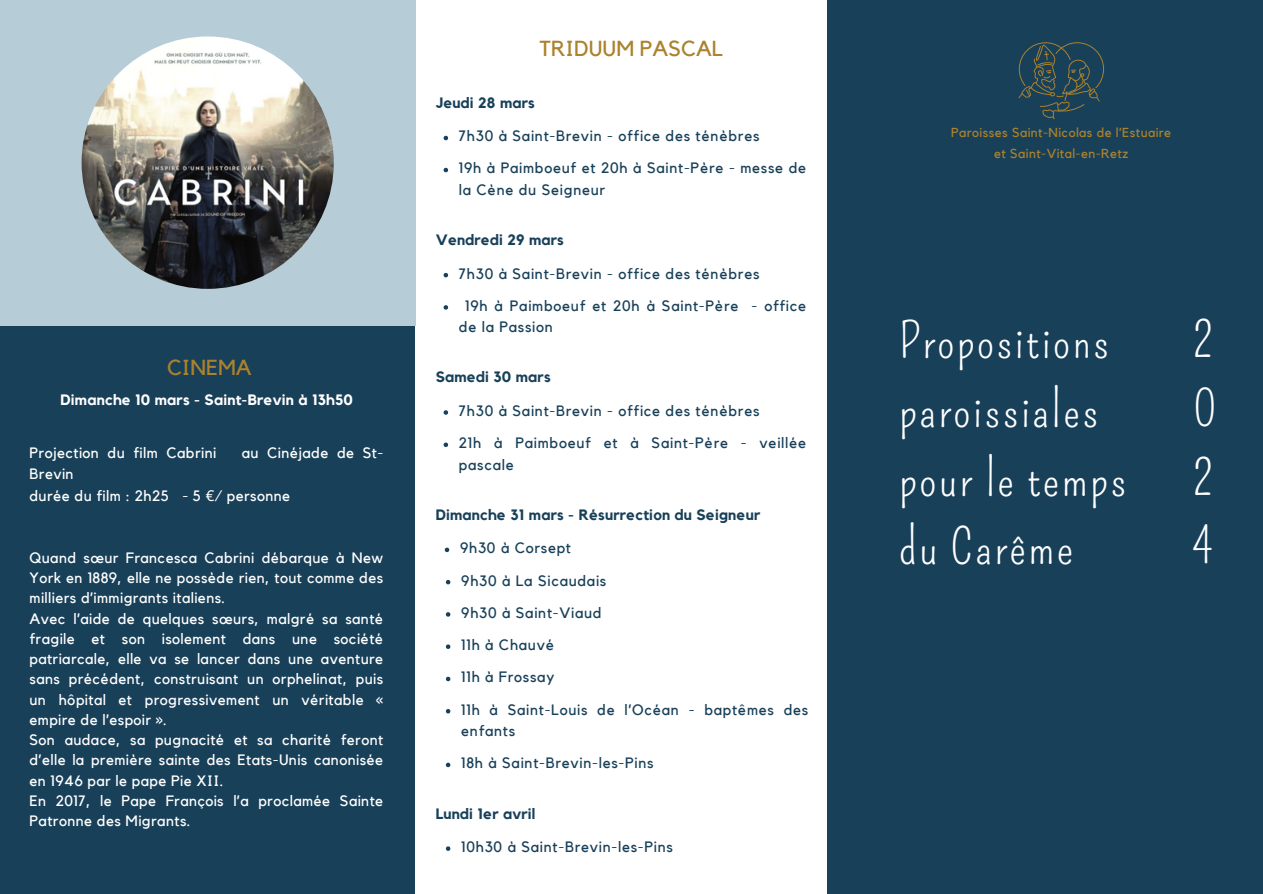
<style>
.page{position:relative;width:1263px;height:894px;background:#fff}
.page>*{position:absolute;margin:0;border:0;box-sizing:border-box;transform-origin:0 0}
.t1{font:48.75px/68.7px "Pompiere";letter-spacing:.05em;color:#fff}
.t2{font:21.75px "Kollektif";color:#ab822d}
.t3{font:15px/20.2px "Kollektif";letter-spacing:.03em;color:#fff}
.t4{font:15px/21.3px "Kollektif";letter-spacing:.05em;color:#184059}
.t5{font:700 15px "Kollektif";letter-spacing:.015em;color:#184059}
.t6{font:700 15px "Kollektif";letter-spacing:.015em;color:#fff}
.t7{font:13.05px "Kollektif";letter-spacing:.035em;color:#ab822d}
.s1{font-family:"Noto Sans"}
</style>
<div class="page">
<div style="left:0;top:0;width:1263px;height:893px;background:#184059"></div>
<div style="left:415px;top:0;width:412px;height:893px;background:#fff"></div>
<div style="left:0;top:0;width:415px;height:326px;background:#b6ccd7"></div>
<svg style="left:1018px;top:42px;width:86px;height:77px"></svg>
<img style="left:82px;top:36px;width:252px;height:253px;border-radius:50%">
<svg style="left:444px;top:136px;width:4px;height:4px"></svg>
<svg style="left:444px;top:168px;width:4px;height:4px"></svg>
<svg style="left:444px;top:273px;width:4px;height:4px"></svg>
<svg style="left:444px;top:305px;width:4px;height:4px"></svg>
<svg style="left:444px;top:410px;width:4px;height:4px"></svg>
<svg style="left:444px;top:442px;width:4px;height:5px"></svg>
<svg style="left:445px;top:547px;width:4px;height:5px"></svg>
<svg style="left:446px;top:579px;width:4px;height:5px"></svg>
<svg style="left:446px;top:612px;width:4px;height:4px"></svg>
<svg style="left:446px;top:644px;width:4px;height:4px"></svg>
<svg style="left:446px;top:676px;width:4px;height:5px"></svg>
<svg style="left:446px;top:709px;width:4px;height:4px"></svg>
<svg style="left:446px;top:762px;width:4px;height:5px"></svg>
<svg style="left:446px;top:846px;width:4px;height:4px"></svg>
<h2 class="t2" style="left:167px;top:357px;width:86px">CINEMA</h2>
<p class="t6" style="left:61px;top:393px;width:294px">Dimanche 10 mars - Saint-Brevin à 13h50</p>
<h3 class="t3" style="left:30px;top:443px;width:188px">Projection du film Cabrini</h3>
<h3 class="t3" style="left:242px;top:443px;width:143px">au Cinéjade de St-</h3>
<h3 class="t3" style="left:30px;top:464px;width:46px">Brevin</h3>
<p class="t3" style="left:30px;top:485px;width:262px">durée du film : 2h25 - 5 <span class="s1">€</span>/ personne</p>
<p class="t3" style="left:30px;top:548px;width:355px">Quand sœur Francesca Cabrini débarque à New York en 1889, elle ne possède rien, tout comme des milliers d’immigrants italiens.<br>Avec l’aide de quelques sœurs, malgré sa santé fragile et son isolement dans une société patriarcale, elle va se lancer dans une aventure sans précédent, construisant un orphelinat, puis un hôpital et progressivement un vé ritable « empire de l’espoir ».<br>Son audace, sa pugnacité et sa charité feront d’elle la premiè re sainte des Etats-Unis canonisée en 1946 par le pape Pie XII.</p>
<h3 class="t3" style="left:30px;top:791px;width:355px">En 2017, le Pape François l’a proclamée Sainte<br>Patronne des Migrants.</h3>
<h3 class="t2" style="left:540px;top:38px;width:185px">TRIDUUM PASCAL</h3>
<p class="t5" style="left:436px;top:96px;width:101px">Jeudi 28 mars</p>
<h3 class="t4" style="left:459px;top:126px;width:302px">7h30 à Saint-Brevin - office des ténèbres</h3>
<p class="t4" style="left:459px;top:158px;width:349px">19h à Paimboeuf et 20h à Saint-Père - messe de la Cène du Seigneur</p>
<p class="t5" style="left:436px;top:233px;width:130px">Vendredi 29 mars</p>
<h3 class="t4" style="left:459px;top:263px;width:302px">7h30 à Saint-Brevin - office des ténèbres</h3>
<p class="t4" style="left:459px;top:295px;width:349px;text-indent:6px">19h à Paimboeuf et 20h à Saint-Père - office de la Passion</p>
<p class="t5" style="left:436px;top:370px;width:116px">Samedi 30 mars</p>
<p class="t4" style="left:459px;top:400px;width:302px">7h30 à Saint-Brevin - office des ténèbres</p>
<p class="t4" style="left:459px;top:433px;width:349px">21h à Paimboeuf et à Saint-Père - veillée pascale</p>
<p class="t5" style="left:436px;top:507px;width:326px">Dimanche 31 mars - Résurrection du Seigneur</p>
<p class="t4" style="left:460px;top:538px;width:112px">9h30 à Corsept</p>
<p class="t4" style="left:461px;top:570px;width:147px">9h30 à La Sicaudais</p>
<h3 class="t4" style="left:461px;top:602px;width:142px">9h30 à Saint-Viaud</h3>
<p class="t4" style="left:461px;top:634px;width:94px">11h à Chauvé</p>
<p class="t4" style="left:461px;top:667px;width:95px">11h à Frossay</p>
<p class="t4" style="left:461px;top:699px;width:349px">11h à Saint-Louis de l’Océan - baptêmes des enfants</p>
<p class="t4" style="left:461px;top:752px;width:194px">18h à Saint-Brevin-les-Pins</p>
<p class="t5" style="left:436px;top:806px;width:101px">Lundi 1er avril</p>
<h1 class="t4" style="left:461px;top:836px;width:213px">10h30 à Saint-Brevin-les-Pins</h1>
<p class="t7" style="left:951px;top:127px;width:221px">Paroisses Saint-Nicolas de l’Estuaire</p>
<h2 class="t7" style="left:994px;top:147px;width:136px">et Saint-Vital-en-Retz</h2>
<h4 class="t1" style="left:899px;top:307px;width:228px">Propositions paroissiales pour le temps du Carême</h4>
<p class="t1" style="left:1193px;top:306px;width:26px;text-align:justify">2<br>0<br>2</p>
<h4 class="t1" style="left:1193px;top:512px;width:21px">4</h4>
</div>
